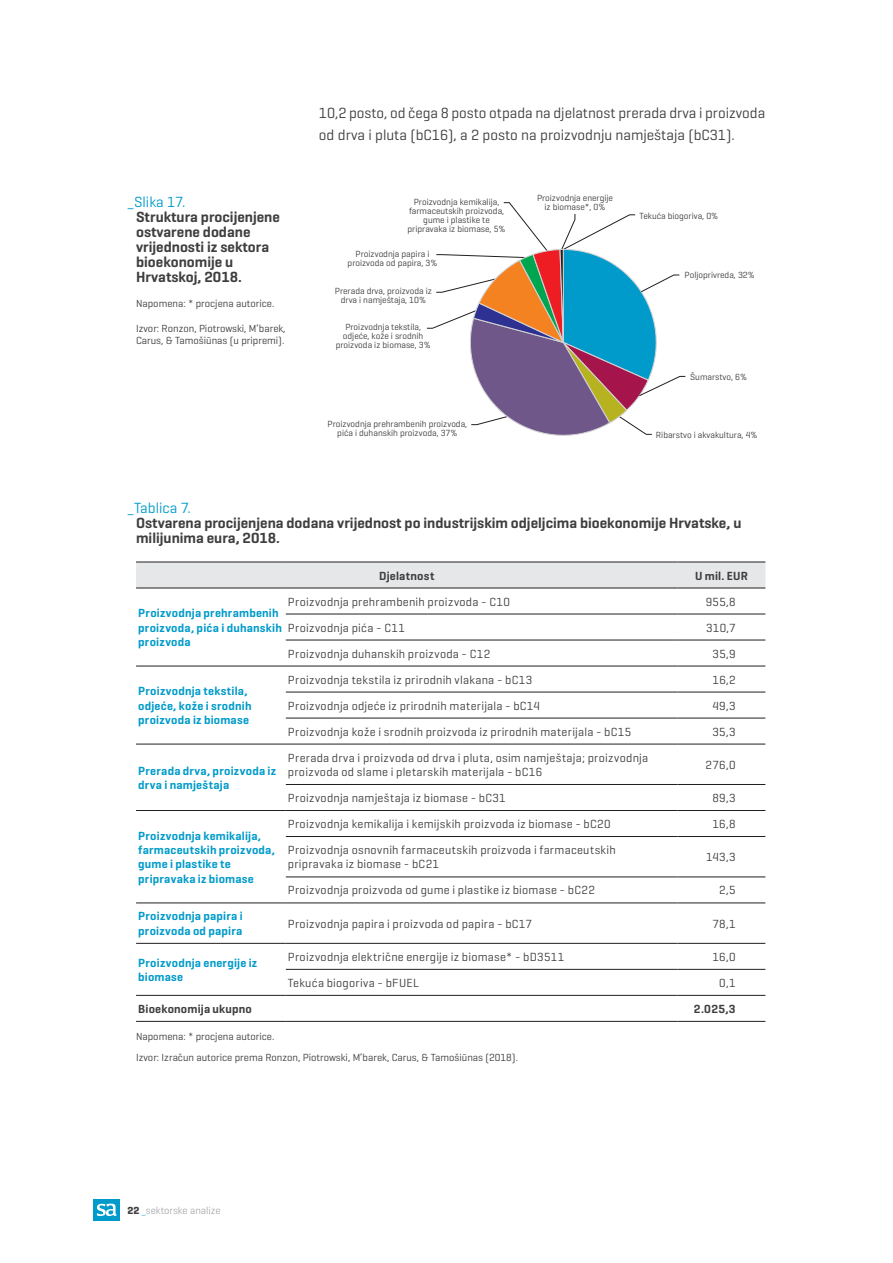
<style>
.page{position:relative;width:893px;height:1263px;background:#fff}
.page>*{position:absolute;margin:0;border:0;box-sizing:border-box;transform-origin:0 0}
.t1{font:600 15px/15px "Geogrotesque";color:#3e3e3f}
.t2{font:15px/22.5px "Geogrotesque";color:#3e3e3f}
.t3{font:15px "Geogrotesque";color:#009bca}
.t4{font:12px/14.4px "Geogrotesque";letter-spacing:.02em;color:#3e3e3f}
.t5{font:600 12px/14.4px "Geogrotesque";letter-spacing:.02em;color:#009bca}
.t6{font:600 12px "Geogrotesque";letter-spacing:.015em;color:#3e3e3f}
.t7{font:10.5px/12px "Geogrotesque";color:#3e3e3f}
.t8{font:300 10.5px "Geogrotesque";color:#939598}
.t9{font:9px/9px "Geogrotesque";color:#3e3e3f;text-align:center}
.s1{font-weight:700;color:#3e3e3f}
.s2{color:#009bca}
</style>
<div class="page">
<div style="left:94px;top:1199px;width:26px;height:21px;background:#009bca"></div>
<svg style="left:97px;top:1203px;width:20px;height:13px"></svg>
<svg style="left:427px;top:254px;width:42px;height:75px"></svg>
<svg style="left:469px;top:202px;width:217px;height:234px"></svg>
<div style="left:136px;top:563px;width:629px;height:25px;background:#e6e7e9"></div>
<hr style="left:136px;top:562px;width:150px;height:1px;background:#231f20">
<hr style="left:286px;top:562px;width:391px;height:1px;background:#231f20">
<hr style="left:677px;top:562px;width:88px;height:1px;background:#231f20">
<hr style="left:136px;top:588px;width:150px;height:1px;background:#231f20">
<hr style="left:286px;top:588px;width:391px;height:1px;background:#231f20">
<hr style="left:677px;top:588px;width:88px;height:1px;background:#231f20">
<hr style="left:286px;top:614px;width:391px;height:1px;background:#231f20">
<hr style="left:677px;top:614px;width:88px;height:1px;background:#231f20">
<hr style="left:286px;top:640px;width:391px;height:1px;background:#231f20">
<hr style="left:677px;top:640px;width:88px;height:1px;background:#231f20">
<hr style="left:136px;top:666px;width:150px;height:1px;background:#231f20">
<hr style="left:286px;top:666px;width:391px;height:1px;background:#231f20">
<hr style="left:677px;top:666px;width:88px;height:1px;background:#231f20">
<hr style="left:286px;top:692px;width:391px;height:1px;background:#231f20">
<hr style="left:677px;top:692px;width:88px;height:1px;background:#231f20">
<hr style="left:286px;top:718px;width:391px;height:1px;background:#231f20">
<hr style="left:677px;top:718px;width:88px;height:1px;background:#231f20">
<hr style="left:136px;top:744px;width:150px;height:1px;background:#231f20">
<hr style="left:286px;top:744px;width:391px;height:1px;background:#231f20">
<hr style="left:677px;top:744px;width:88px;height:1px;background:#231f20">
<hr style="left:286px;top:784px;width:391px;height:1px;background:#231f20">
<hr style="left:677px;top:784px;width:88px;height:1px;background:#231f20">
<hr style="left:136px;top:810px;width:150px;height:1px;background:#231f20">
<hr style="left:286px;top:810px;width:391px;height:1px;background:#231f20">
<hr style="left:677px;top:810px;width:88px;height:1px;background:#231f20">
<hr style="left:286px;top:836px;width:391px;height:1px;background:#231f20">
<hr style="left:677px;top:836px;width:88px;height:1px;background:#231f20">
<hr style="left:286px;top:877px;width:391px;height:1px;background:#231f20">
<hr style="left:677px;top:877px;width:88px;height:1px;background:#231f20">
<hr style="left:136px;top:903px;width:150px;height:1px;background:#231f20">
<hr style="left:286px;top:903px;width:391px;height:1px;background:#231f20">
<hr style="left:677px;top:903px;width:88px;height:1px;background:#231f20">
<hr style="left:136px;top:943px;width:150px;height:1px;background:#231f20">
<hr style="left:286px;top:943px;width:391px;height:1px;background:#231f20">
<hr style="left:677px;top:943px;width:88px;height:1px;background:#231f20">
<hr style="left:286px;top:969px;width:391px;height:1px;background:#231f20">
<hr style="left:677px;top:969px;width:88px;height:1px;background:#231f20">
<hr style="left:136px;top:995px;width:150px;height:1px;background:#231f20">
<hr style="left:286px;top:995px;width:391px;height:1px;background:#231f20">
<hr style="left:677px;top:995px;width:88px;height:1px;background:#231f20">
<hr style="left:136px;top:1021px;width:150px;height:1px;background:#231f20">
<hr style="left:286px;top:1021px;width:391px;height:1px;background:#231f20">
<hr style="left:677px;top:1021px;width:88px;height:1px;background:#231f20">
<p class="t3" style="left:128px;top:193px;width:59px">_ Slika 17.</p>
<p class="t1" style="left:136px;top:209px;width:145px">Struktura procijenjene ostvarene dodane vrijednosti iz sektora bioekonomije u<br>Hrvatskoj, 2018.</p>
<p class="t7" style="left:136px;top:297px;width:140px">Napomena: * procjena autorice.</p>
<p class="t7" style="left:136px;top:322px;width:151px">Izvor: Ronzon, Piotrowski, M’barek,<br>Carus, &amp; Tamošiūnas (u pripremi).</p>
<p class="t2" style="left:319px;top:101px;width:448px">10,2 posto, od čega 8 posto otpada na djelatnost prerada drva i proizvoda od drva i pluta (bC16), a 2 posto na proizvodnju namještaja (bC31).</p>
<p class="t9" style="left:408px;top:198px;width:100px">Proizvodnja kemikalija, farmaceutskih proizvoda, gume i plastike te pripravaka iz biomase, 5%</p>
<p class="t9" style="left:348px;top:250px;width:91px">Proizvodnja papira i proizvoda od papira, 3%</p>
<p class="t9" style="left:335px;top:288px;width:99px">Prerada drva, proizvoda iz drva i namještaja, 10%</p>
<p class="t9" style="left:336px;top:324px;width:97px">Proizvodnja tekstila, odjeće, kože i srodnih proizvoda iz biomase, 3%</p>
<p class="t9" style="left:328px;top:420px;width:141px">Proizvodnja prehrambenih proizvoda, pića i duhanskih proizvoda, 37%</p>
<p class="t9" style="left:537px;top:194px;width:78px">Proizvodnja energije iz biomase*, 0%</p>
<p class="t9" style="left:640px;top:212px;width:80px">Tekuća biogoriva, 0%</p>
<p class="t9" style="left:685px;top:271px;width:72px">Poljoprivreda, 32%</p>
<p class="t9" style="left:690px;top:373px;width:58px">Šumarstvo, 6%</p>
<p class="t9" style="left:656px;top:431px;width:103px">Ribarstvo i akvakultura, 4%</p>
<p class="t3" style="left:128px;top:499px;width:65px">_ Tablica 7.</p>
<p class="t1" style="left:136px;top:515px;width:607px">Ostvarena procijenjena dodana vrijednost po industrijskim odjeljcima bioekonomije Hrvatske, u milijunima eura, 2018.</p>
<p class="t6" style="left:379px;top:568px;width:57px">Djelatnost</p>
<p class="t6" style="left:695px;top:568px;width:54px">U mil. EUR</p>
<p class="t5" style="left:138px;top:606px;width:145px">Proizvodnja prehrambenih proizvoda, pića i duhanskih proizvoda</p>
<p class="t4" style="left:288px;top:594px;width:223px">Proizvodnja prehrambenih proizvoda - C10</p>
<p class="t4" style="left:706px;top:594px;width:31px">955,8</p>
<p class="t4" style="left:288px;top:620px;width:118px">Proizvodnja pića - C11</p>
<p class="t4" style="left:706px;top:620px;width:31px">310,7</p>
<p class="t4" style="left:288px;top:646px;width:204px">Proizvodnja duhanskih proizvoda - C12</p>
<p class="t4" style="left:712px;top:646px;width:25px">35,9</p>
<p class="t5" style="left:138px;top:684px;width:115px">Proizvodnja tekstila, odjeće, kože i srodnih proizvoda iz biomase</p>
<p class="t5" style="left:138px;top:763px;width:139px">Prerada drva, proizvoda iz drva i namještaja</p>
<p class="t5" style="left:138px;top:828px;width:138px">Proizvodnja kemikalija, farmaceutskih proizvoda, gume i plastike te pripravaka iz biomase</p>
<p class="t4" style="left:288px;top:672px;width:246px">Proizvodnja tekstila iz prirodnih vlakana - bC13</p>
<p class="t4" style="left:712px;top:672px;width:25px">16,2</p>
<p class="t4" style="left:288px;top:698px;width:253px">Proizvodnja odjeće iz prirodnih materijala - bC14</p>
<p class="t4" style="left:712px;top:698px;width:25px">49,3</p>
<p class="t4" style="left:288px;top:724px;width:345px">Proizvodnja kože i srodnih proizvoda iz prirodnih materijala - bC15</p>
<p class="t4" style="left:712px;top:724px;width:25px">35,3</p>
<p class="t4" style="left:288px;top:750px;width:362px">Prerada drva i proizvoda od drva i pluta, osim namještaja; proizvodnja proizvoda od slame i pletarskih materijala - bC16</p>
<p class="t4" style="left:705px;top:757px;width:32px">276,0</p>
<p class="t4" style="left:288px;top:790px;width:219px">Proizvodnja namještaja iz biomase - bC31</p>
<p class="t4" style="left:712px;top:790px;width:25px">89,3</p>
<p class="t4" style="left:288px;top:816px;width:324px">Proizvodnja kemikalija i kemijskih proizvoda iz biomase - bC20</p>
<p class="t4" style="left:712px;top:816px;width:25px">16,8</p>
<p class="t4" style="left:288px;top:842px;width:329px">Proizvodnja osnovnih farmaceutskih proizvoda i farmaceutskih pripravaka iz biomase - bC21</p>
<p class="t4" style="left:706px;top:849px;width:31px">143,3</p>
<p class="t4" style="left:288px;top:883px;width:308px">Proizvodnja proizvoda od gume i plastike iz biomase - bC22</p>
<p class="t4" style="left:719px;top:883px;width:18px">2,5</p>
<p class="t5" style="left:138px;top:909px;width:106px">Proizvodnja papira i proizvoda od papira</p>
<p class="t4" style="left:288px;top:916px;width:246px">Proizvodnja papira i proizvoda od papira - bC17</p>
<p class="t4" style="left:712px;top:916px;width:25px">78,1</p>
<p class="t5" style="left:138px;top:955px;width:121px">Proizvodnja energije iz biomase</p>
<p class="t4" style="left:288px;top:949px;width:278px">Proizvodnja električne energije iz biomase* - bD3511</p>
<p class="t4" style="left:712px;top:949px;width:25px">16,0</p>
<p class="t4" style="left:288px;top:975px;width:133px">Tekuća biogoriva - bFUEL</p>
<p class="t4" style="left:719px;top:975px;width:18px">0,1</p>
<p class="t6" style="left:138px;top:1001px;width:115px">Bioekonomija ukupno</p>
<p class="t6" style="left:694px;top:1001px;width:43px">2.025,3</p>
<p class="t7" style="left:136px;top:1026px;width:383px;line-height:20.5px">Napomena: * procjena autorice.<br>Izvor: Izračun autorice prema Ronzon, Piotrowski, M’barek, Carus, &amp; Tamošiūnas (2018).</p>
<p class="t8" style="left:128px;top:1204px;width:95px"><span class="s1">22</span> <span class="s2">_</span>sektorske analize</p>
</div>
